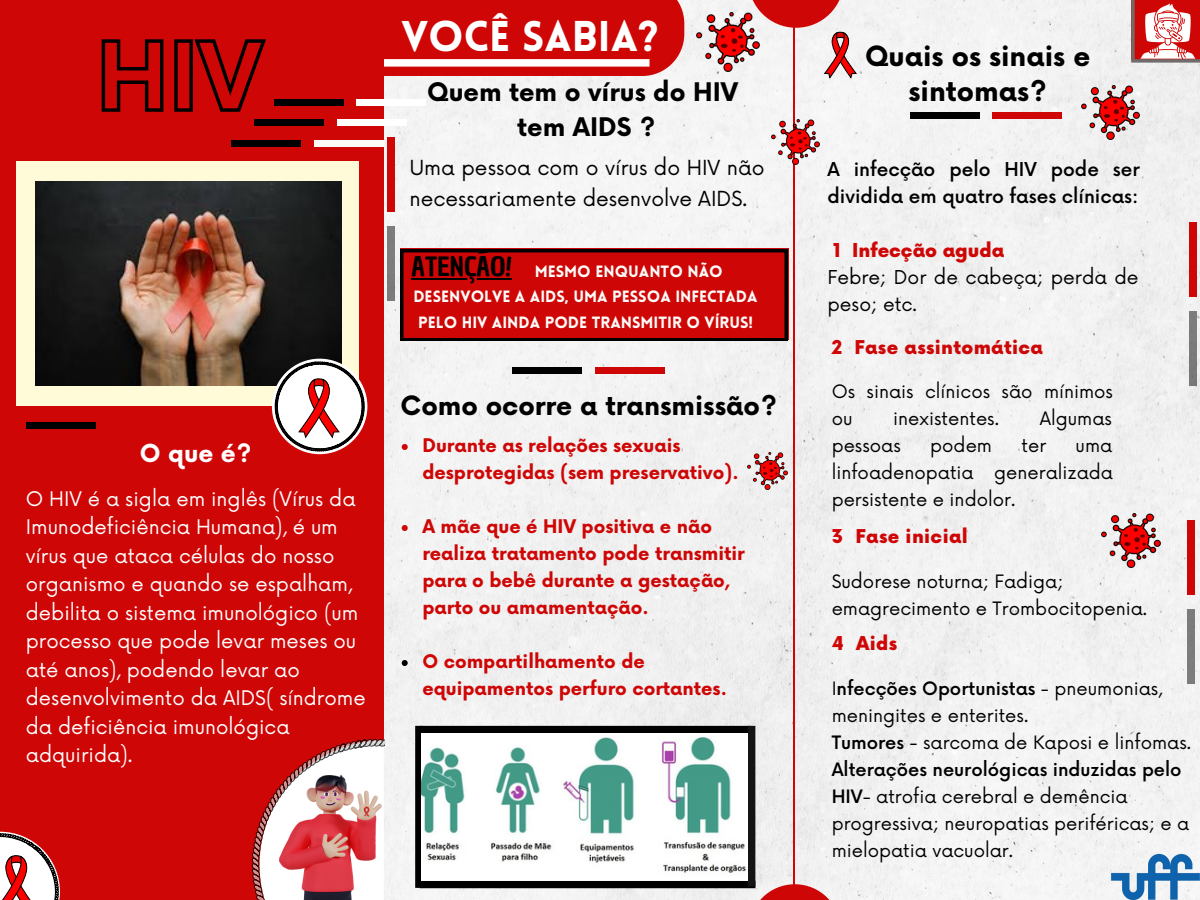
<style>
.page{position:relative;width:1200px;height:900px;background:#fff}
.page>*{position:absolute;margin:0;border:0;box-sizing:border-box;transform-origin:0 0}
.t1{font:900 42px "Lovelo";color:#fff}
.t2{font:700 27.2px/35px "Now";color:#000;text-align:center}
.t3{font:700 26px "Now";color:#000}
.t4{font:26px "Chau Philomene One";color:#000}
.t5{font:700 25px/34.4px "Now";color:#000;text-align:center}
.t6{font:700 24.2px "Now";color:#fff}
.t7{font:20.2px/30.2px "Now";color:#000}
.t8{font:19.6px/28.4px "Now";color:#fff}
.t9{font:500 18.6px/27px "Now";color:#010000}
.t10{font:900 18.6px "Now";letter-spacing:.02em;color:#cf0606}
.t11{font:18.6px/27px "Now";color:#010000}
.t12{font:900 18.6px "Now";color:#cf0606}
.t13{font:700 18.4px/27px "Now";color:#cf0606}
.t14{font:18px/27px "Now";color:#000}
.t15{font:900 16px/25.4px "Lovelo";color:#fbfbf8}
.s1{font-weight:500}
</style>
<div class="page">
<div style="left:384px;top:0;width:816px;height:900px;background:#f2f2f2"></div>
<div style="left:0;top:0;width:384px;height:900px;background:#cf0606"></div>
<div style="left:274px;top:99px;width:69px;height:7px;background:#000"></div>
<div style="left:357px;top:99px;width:69px;height:7px;background:#fff"></div>
<div style="left:254px;top:119px;width:70px;height:7px;background:#000"></div>
<div style="left:337px;top:119px;width:69px;height:7px;background:#fff"></div>
<div style="left:910px;top:112px;width:69px;height:6px;background:#000"></div>
<div style="left:993px;top:112px;width:69px;height:6px;background:#cf0606"></div>
<hr style="left:793px;top:0;width:2px;height:900px;background:#cf0606">
<div style="left:17px;top:161px;width:342px;height:244px;background:#fffbd8"></div>
<img style="left:35px;top:182px;width:306px;height:204px">
<img style="left:696px;top:13px;width:52px;height:58px">
<svg style="left:274px;top:356px;width:91px;height:96px;background:#c69f9e"></svg>
<div style="left:27px;top:422px;width:69px;height:6px;background:#000"></div>
<div style="left:231px;top:140px;width:70px;height:7px;background:#000"></div>
<div style="left:314px;top:140px;width:70px;height:7px;background:#fbfbf8"></div>
<svg style="left:749px;top:884px;width:92px;height:16px"></svg>
<div style="left:384px;top:0;width:300px;height:76px;background:#cf0606"></div>
<div style="left:387px;top:226px;width:7px;height:74px;background:#7c7c7c"></div>
<div style="left:387px;top:137px;width:7px;height:75px;background:#cf0606"></div>
<div style="left:384px;top:59px;width:266px;height:8px;background:#fff"></div>
<div style="left:419px;top:881px;width:336px;height:7px;background:#000"></div>
<div style="left:419px;top:726px;width:332px;height:7px;background:#000"></div>
<svg style="left:415px;top:726px;width:8px;height:162px"></svg>
<div style="left:748px;top:726px;width:7px;height:160px;background:#141414"></div>
<img style="left:747px;top:452px;width:41px;height:38px">
<svg style="left:0;top:831px;width:60px;height:69px"></svg>
<svg style="left:251px;top:738px;width:133px;height:162px"></svg>
<div style="left:1188px;top:609px;width:7px;height:74px;background:#7c7c7c"></div>
<div style="left:1188px;top:520px;width:7px;height:75px;background:#cf0606"></div>
<div style="left:1190px;top:311px;width:7px;height:74px;background:#7b7b7b"></div>
<div style="left:1190px;top:222px;width:7px;height:75px;background:#cf0606"></div>
<img style="left:772px;top:119px;width:48px;height:45px">
<img style="left:1102px;top:514px;width:58px;height:54px">
<img style="left:1081px;top:86px;width:59px;height:54px">
<svg style="left:748px;top:0;width:109px;height:81px"></svg>
<img style="left:422px;top:733px;width:325px;height:147px">
<img style="left:1111px;top:854px;width:89px;height:46px">
<div style="left:512px;top:367px;width:70px;height:7px;background:#000"></div>
<div style="left:595px;top:367px;width:69px;height:7px;background:#cf0606"></div>
<svg style="left:401px;top:249px;width:386px;height:92px;background:#bc0505"></svg>
<svg style="left:1131px;top:0;width:69px;height:63px"></svg>
<svg style="left:101px;top:39px;width:165px;height:73px"></svg>
<svg style="left:402px;top:444px;width:6px;height:6px"></svg>
<svg style="left:402px;top:525px;width:6px;height:6px"></svg>
<svg style="left:402px;top:660px;width:6px;height:6px"></svg>
<h3 class="t6" style="left:140px;top:440px;width:113px">O que é?</h3>
<p class="t8" style="left:26px;top:485px;width:341px">O HIV é a sigla em inglês (Vírus da<br>Imunodeficiência Humana), é um vírus que ataca células do nosso organismo e quando se espalham, debilita o sistema imunológico (um processo que pode levar meses ou até anos), podendo levar ao desenvolvimento da AIDS( síndrome da deficiência imunológica adquirida).</p>
<h1 class="t1" style="left:401px;top:20px;width:258px">VOCÊ SABIA?</h1>
<h3 class="t5" style="left:427px;top:77px;width:313px">Quem tem o vírus do HIV tem AIDS ?</h3>
<p class="t7" style="left:409px;top:154px;width:357px">Uma pessoa com o vírus do HIV não necessariamente desenvolve AIDS.</p>
<h3 class="t4" style="left:411px;top:250px;width:102px">ATENÇÃO!</h3>
<p class="t15" style="left:413px;top:260px;width:346px;text-indent:121px">MESMO ENQUANTO NÃO<br>DESENVOLVE A AIDS, UMA PESSOA INFECTADA<br>PELO HIV AINDA PODE TRANSMITIR O VÍRUS!</p>
<h3 class="t3" style="left:401px;top:392px;width:378px">Como ocorre a transmissão?</h3>
<p class="t13" style="left:422px;top:432px;width:318px">Durante as relações sexuais desprotegidas (sem preservativo).</p>
<p class="t13" style="left:422px;top:513px;width:324px">A mãe que é HIV positiva e não realiza tratamento pode transmitir para o bebê durante a gestação, parto ou amamentação.</p>
<p class="t13" style="left:422px;top:648px;width:306px">O compartilhamento de equipamentos perfuro cortantes.</p>
<h2 class="t2" style="left:865px;top:41px;width:227px">Quais os sinais e sintomas?</h2>
<p class="t9" style="left:827px;top:157px;width:314px">A infecção pelo HIV pode ser dividida em quatro fases clínicas:</p>
<p class="t12" style="left:833px;top:241px;width:173px">1 Infecção aguda</p>
<p class="t11" style="left:827px;top:265px;width:313px">Febre; Dor de cabeça; perda de peso; etc.</p>
<p class="t10" style="left:832px;top:337px;width:213px">2 Fase assintomática</p>
<p class="t14" style="left:832px;top:379px;width:283px">Os sinais clínicos são mínimos ou</p>
<p class="t14" style="left:893px;top:406px;width:107px">inexistentes.</p>
<p class="t14" style="left:1040px;top:406px;width:74px">Algumas</p>
<p class="t14" style="left:832px;top:433px;width:71px">pessoas</p>
<p class="t14" style="left:930px;top:433px;width:63px">podem</p>
<p class="t14" style="left:1022px;top:433px;width:26px">ter</p>
<p class="t14" style="left:832px;top:433px;width:283px;text-align:justify;text-indent:244px">uma linfoadenopatia generalizada persistente e indolor.</p>
<p class="t10" style="left:832px;top:526px;width:137px">3 Fase inicial</p>
<p class="t14" style="left:832px;top:569px;width:317px">Sudorese noturna; Fadiga; emagrecimento e Trombocitopenia.</p>
<p class="t10" style="left:832px;top:633px;width:67px">4 Aids</p>
<p class="t14" style="left:832px;top:675px;width:361px">I<span class="s1">nfecções Oportunistas</span> - pneumonias, meningites e enterites.<br><span class="s1">Tumores</span> - sarcoma de Kaposi e linfomas.<br><span class="s1">Alterações neurológicas induzidas pelo HIV</span>- atrofia cerebral e demência progressiva; neuropatias periféricas; e a mielopatia vacuolar.</p>
</div>
